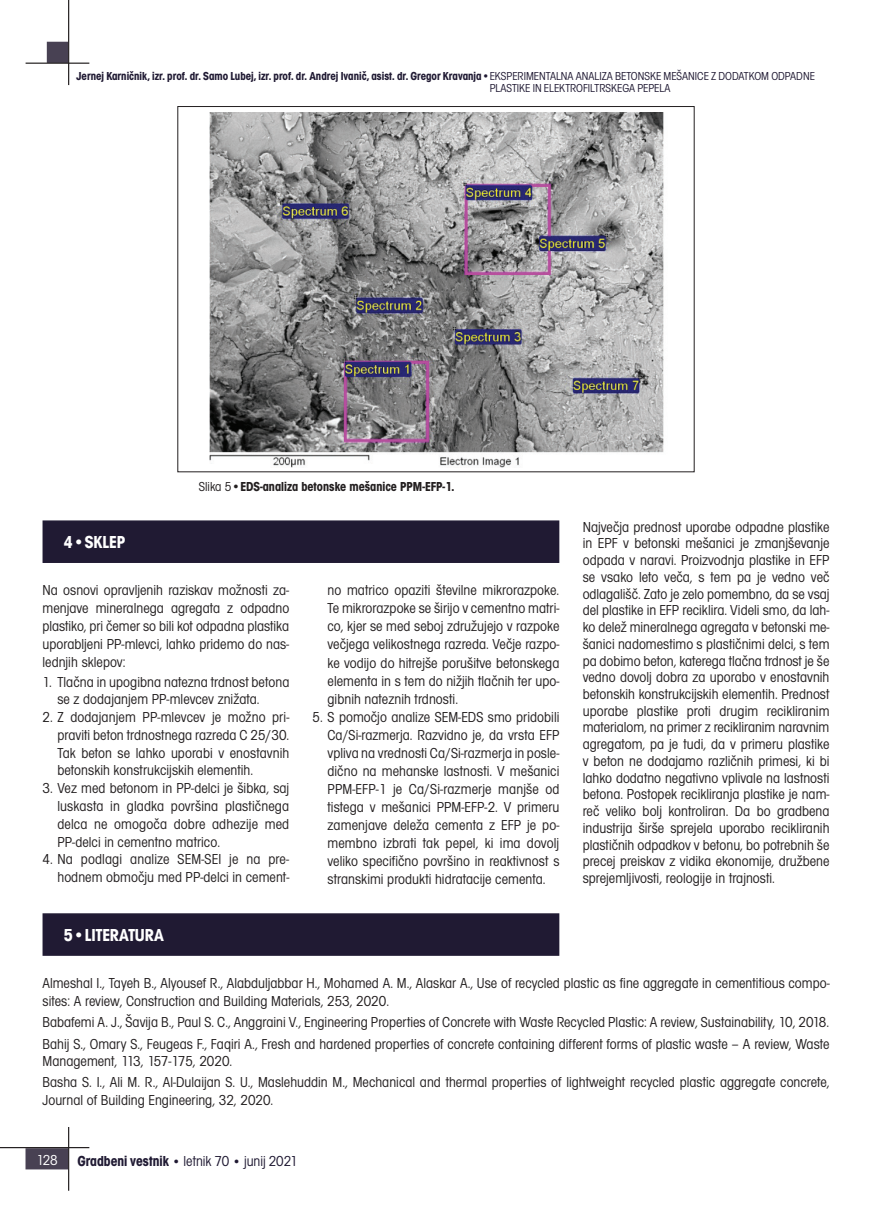
<style>
.page{position:relative;width:872px;height:1212px;background:#fff}
.page>*{position:absolute;margin:0;border:0;box-sizing:border-box;transform-origin:0 0}
.t1{font:700 condensed 18px "Avant Gar Got Itc TEE";color:#fff}
.t2{font:condensed 15px/16.6px "Avant Gar Got Itc TEE";color:#231f20;text-align:justify}
.t3{font:condensed 15px "Avant Gar Got Itc TEE";color:#201a33}
.t4{font:condensed 15px "Avant Gar Got Itc TEE";color:#fff}
.t5{font:700 condensed 13.5px "Avant Gar Got Itc TEE";color:#231f20}
.t6{font:condensed 12px/12px "Avant Gar Got Itc TEE";color:#201a33}
.s1{font-weight:700}
.s2{font-weight:400}
.s3{font-weight:700;font-size:13.5px}
</style>
<div class="page">
<div style="left:47px;top:42px;width:21px;height:21px;background:#484153"></div>
<div style="left:26px;top:1148px;width:42px;height:21px;background:#484153;border:2px solid #484153"></div>
<hr style="left:0;top:1147px;width:89px;height:1px;background:#231f20">
<hr style="left:68px;top:1127px;width:1px;height:64px;background:#231f20">
<hr style="left:26px;top:63px;width:63px;height:1px;background:#231f20">
<hr style="left:68px;top:0;width:1px;height:85px;background:#231f20">
<img style="left:209px;top:112px;width:455px;height:355px">
<div style="left:43px;top:520px;width:516px;height:43px;background:#201a33;border:2px solid #201a33"></div>
<div style="left:43px;top:913px;width:516px;height:43px;background:#201a33;border:2px solid #201a33"></div>
<p class="t6" style="left:489px;top:71px;width:327px;text-indent:-413px"><span class="s1">Jernej Karničnik, izr. prof. dr. Samo Lubej, izr. prof. dr. Andrej Ivanič, asist. dr. Gregor Kravanja</span>•EKSPERIMENTALNA ANALIZA BETONSKE MEŠANICE Z DODATKOM ODPADNE<br>PLASTIKE IN ELEKTROFILTRSKEGA PEPELA</p>
<p class="t5" style="left:199px;top:478px;width:257px"><span class="s2">Slika 5•</span>EDS-analiza betonske mešanice PPM-EFP-1.</p>
<p class="t1" style="left:64px;top:532px;width:63px">4•SKLEP</p>
<p class="t2" style="left:43px;top:582px;width:248px;line-height:17.7px">Na osnovi opravljenih raziskav možnosti za&shy;menjave mineralnega agregata z odpadno plastiko, pri čemer so bili kot odpadna plastika uporabljeni PP-mlevci, lahko pridemo do nas&shy;lednjih sklepov:</p>
<p class="t2" style="left:57px;top:673px;width:233px;line-height:17.9px;text-indent:-15px">1. Tlačna in upogibna natezna trdnost betona se z dodajanjem PP-mlevcev znižata.</p>
<p class="t2" style="left:57px;top:708px;width:233px;line-height:17.7px;text-indent:-15px">2. Z dodajanjem PP-mlevcev je možno pri&shy;praviti beton trdnostnega razreda C 25/30.<br>Tak beton se lahko uporabi v enostavnih betonskih konstrukcijskih elementih.</p>
<p class="t2" style="left:57px;top:779px;width:233px;line-height:17.7px;text-indent:-15px">3. Vez med betonom in PP-delci je šibka, saj luskasta in gladka površina plastičnega delca ne omogoča dobre adhezije med PP-delci in cementno matrico.</p>
<p class="t2" style="left:43px;top:850px;width:248px;line-height:18px;text-align:right">4. Na podlagi analize SEM-SEI je na pre&shy;hodnem območju med PP-delci in cement-</p>
<p class="t2" style="left:327px;top:582px;width:233px;line-height:18px">no matrico opaziti številne mikrorazpoke.<br>Te mikrorazpoke se širijo v cementno matri&shy;co, kjer se med seboj združujejo v razpoke večjega velikostnega razreda. Večje razpo&shy;ke vodijo do hitrejše porušitve betonskega elementa in s tem do nižjih tlačnih ter upo&shy;gibnih nateznih trdnosti.</p>
<p class="t2" style="left:327px;top:708px;width:233px;line-height:18px;text-indent:-15px">5. S pomočjo analize SEM-EDS smo pridobili Ca/Si-razmerja. Razvidno je, da vrsta EFP vpliva na vrednosti Ca/Si-razmerja in posle&shy;dično na mehanske lastnosti. V mešanici PPM-EFP-1 je Ca/Si-razmerje manjše od tistega v mešanici PPM-EFP-2. V primeru zamenjave deleža cementa z EFP je po&shy;membno izbrati tak pepel, ki ima dovolj veliko specifično površino in reaktivnost s stranskimi produkti hidratacije cementa.</p>
<p class="t2" style="left:583px;top:519px;width:248px">Največja prednost uporabe odpadne plastike in EPF v betonski mešanici je zmanjševanje odpada v naravi. Proizvodnja plastike in EFP se vsako leto veča, s tem pa je vedno več odlagališč. Zato je zelo pomembno, da se vsaj del plastike in EFP reciklira. Videli smo, da lah&shy;ko delež mineralnega agregata v betonski me&shy;šanici nadomestimo s plastičnimi delci, s tem pa dobimo beton, katerega tlačna trdnost je še vedno dovolj dobra za uporabo v enostavnih betonskih konstrukcijskih elementih. Prednost uporabe plastike proti drugim recikliranim materialom, na primer z recikliranim naravnim agregatom, pa je tudi, da v primeru plastike v beton ne dodajamo različnih primesi, ki bi lahko dodatno negativno vplivale na lastnosti betona. Postopek recikliranja plastike je nam&shy;reč veliko bolj kontroliran. Da bo gradbena industrija širše sprejela uporabo recikliranih plastičnih odpadkov v betonu, bo potrebnih še precej preiskav z vidika ekonomije, družbene sprejemljivosti, reologije in trajnosti.</p>
<p class="t1" style="left:64px;top:925px;width:101px">5•LITERATURA</p>
<p class="t2" style="left:43px;top:975px;width:788px;line-height:17.2px">Almeshal I., Tayeh B., Alyousef R., Alabduljabbar H., Mohamed A. M., Alaskar A., Use of recycled plastic as fine aggregate in cementitious compo&shy;sites: A review, Construction and Building Materials, 253, 2020.</p>
<p class="t2" style="left:43px;top:1011px;width:788px;line-height:21.5px">Babafemi A. J., Šavija B., Paul S. C., Anggraini V., Engineering Properties of Concrete with Waste Recycled Plastic: A review, Sustainability, 10, 2018.<br>Bahij S., Omary S., Feugeas F., Faqiri A., Fresh and hardened properties of concrete containing different forms of plastic waste – A review, Waste</p>
<p class="t2" style="left:43px;top:1050px;width:788px;line-height:21.5px">Management, 113, 157-175, 2020.<br>Basha S. I., Ali M. R., Al-Dulaijan S. U., Maslehuddin M., Mechanical and thermal properties of lightweight recycled plastic aggregate concrete,</p>
<p class="t2" style="left:43px;top:1091px;width:232px">Journal of Building Engineering, 32, 2020.</p>
<p class="t4" style="left:36px;top:1152px;width:23px">128</p>
<p class="t3" style="left:77px;top:1152px;width:222px"><span class="s1">Gradbeni vestnik</span> <span class="s3">•</span> letnik 70 <span class="s3">•</span> junij 2021</p>
</div>
